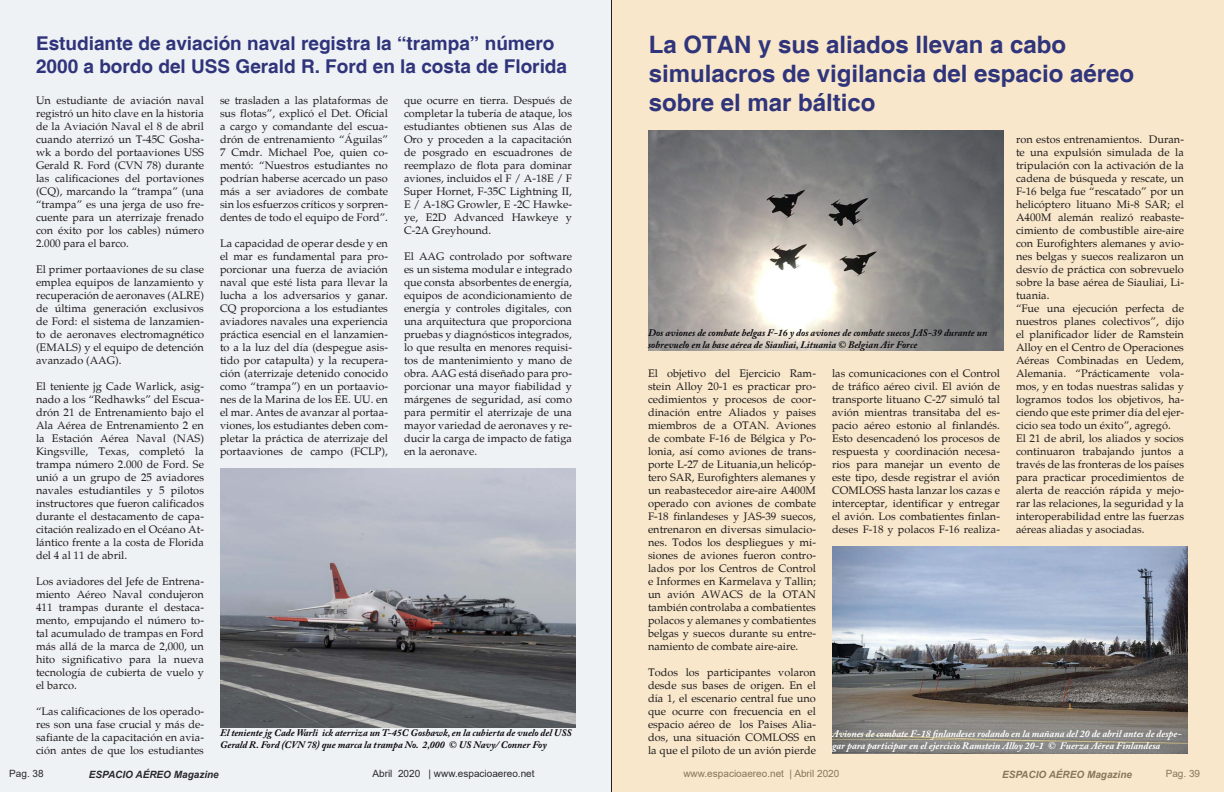
<style>
.page{position:relative;width:1224px;height:792px;background:#fff}
.page>*{position:absolute;margin:0;border:0;box-sizing:border-box;transform-origin:0 0}
.Titulo_con_Helvetica{font:700 24px "Helvetica";color:#2f347b}
.Titulo_con_Helvetica-2{font:700 19px/22.8px "Helvetica";color:#2f347b}
.Texto_general{font:11px/13px "Palatino";color:#231f20;text-align:justify}
.Pie_de_foto_negro{font:italic 700 10px/12px "Adobe Caslon Pro";color:#0b090c}
.Pie_de_foto{font:italic 700 10px/12px "Adobe Caslon Pro";color:#fff}
.t1{font:10px "Arial";color:#231f20}
.t2{font:italic 700 10px "Arial";color:#231f20}
</style>
<div class="page">
<div style="left:0;top:0;width:612px;height:791px;background:#eff2f4"></div>
<div style="left:612px;top:0;width:612px;height:792px;background:#f8e7ca"></div>
<img style="left:649px;top:130px;width:355px;height:221px">
<hr style="left:611px;top:0;width:1px;height:792px;background:#231f20">
<img style="left:220px;top:468px;width:356px;height:260px">
<img style="left:832px;top:546px;width:356px;height:208px">
<p class="Titulo_con_Helvetica-2" style="left:36px;top:33px;width:533px">Estudiante de aviación naval registra la “trampa” número<br>2000 a bordo del USS Gerald R. Ford en la costa de Florida</p>
<p class="Texto_general" style="left:36px;top:93px;width:170px">Un estudiante de aviación naval registró un hito clave en la historia de la Aviación Naval el 8 de abril cuando aterrizó un T-45C Gosha&shy;wk a bordo del portaaviones USS Gerald R. Ford (CVN 78) durante las calificaciones del portaviones (CQ), marcando la “trampa” (una “trampa” es una jerga de uso fre&shy;cuente para un aterrizaje frenado con éxito por los cables) número 2.000 para el barco.</p>
<p class="Texto_general" style="left:36px;top:262px;width:170px">El primer portaaviones de su clase emplea equipos de lanzamiento y recuperación de aeronaves (ALRE) de última generación exclusivos de Ford: el sistema de lanzamien&shy;to de aeronaves electromagnético (EMALS) y el equipo de detención avanzado (AAG).</p>
<p class="Texto_general" style="left:36px;top:379px;width:170px">El teniente jg Cade Warlick, asig&shy;nado a los “Redhawks” del Escua&shy;drón 21 de Entrenamiento bajo el Ala Aérea de Entrenamiento 2 en la Estación Aérea Naval (NAS)<br>Kingsville, Texas, completó la trampa número 2.000 de Ford. Se unió a un grupo de 25 aviadores navales estudiantiles y 5 pilotos instructores que fueron calificados durante el destacamento de capa&shy;citación realizado en el Océano At&shy;lántico frente a la costa de Florida del 4 al 11 de abril.</p>
<p class="Texto_general" style="left:36px;top:574px;width:170px">Los aviadores del Jefe de Entrena&shy;miento Aéreo Naval condujeron 411 trampas durante el destaca&shy;mento, empujando el número to&shy;tal acumulado de trampas en Ford más allá de la marca de 2,000, un hito significativo para la nueva tecnología de cubierta de vuelo y el barco.</p>
<p class="Texto_general" style="left:36px;top:704px;width:169px">“Las calificaciones de los operado&shy;res son una fase crucial y más de&shy;safiante de la capacitación en avia&shy;ción antes de que los estudiantes</p>
<p class="Texto_general" style="left:220px;top:93px;width:170px">se trasladen a las plataformas de sus flotas”, explicó el Det. Oficial a cargo y comandante del escua&shy;drón de entrenamiento “Águilas” 7 Cmdr. Michael Poe, quien co&shy;mentó: “Nuestros estudiantes no podrían haberse acercado un paso más a ser aviadores de combate sin los esfuerzos críticos y sorpren&shy;dentes de todo el equipo de Ford”.</p>
<p class="Texto_general" style="left:220px;top:236px;width:170px">La capacidad de operar desde y en el mar es fundamental para pro&shy;porcionar una fuerza de aviación naval que esté lista para llevar la lucha a los adversarios y ganar.<br>CQ proporciona a los estudiantes aviadores navales una experiencia práctica esencial en el lanzamien&shy;to a la luz del día (despegue asis&shy;tido por catapulta) y la recupera&shy;ción (aterrizaje detenido conocido como “trampa”) en un portaavio&shy;nes de la Marina de los EE. UU. en el mar. Antes de avanzar al portaa&shy;viones, los estudiantes deben com&shy;pletar la práctica de aterrizaje del portaaviones de campo (FCLP),</p>
<p class="Texto_general" style="left:404px;top:93px;width:170px">que ocurre en tierra. Después de completar la tubería de ataque, los estudiantes obtienen sus Alas de Oro y proceden a la capacitación de posgrado en escuadrones de reemplazo de flota para dominar aviones, incluidos el F / A-18E / F Super Hornet, F-35C Lightning II, E / A-18G Growler, E -2C Hawke&shy;ye, E2D Advanced Hawkeye y C-2A Greyhound.</p>
<p class="Texto_general" style="left:404px;top:249px;width:170px">El AAG controlado por software es un sistema modular e integrado que consta absorbentes de energía, equipos de acondicionamiento de energía y controles digitales, con una arquitectura que proporciona pruebas y diagnósticos integrados, lo que resulta en menores requisi&shy;tos de mantenimiento y mano de obra. AAG está diseñado para pro&shy;porcionar una mayor fiabilidad y márgenes de seguridad, así como para permitir el aterrizaje de una mayor variedad de aeronaves y re&shy;ducir la carga de impacto de fatiga en la aeronave.</p>
<p class="Pie_de_foto_negro" style="left:220px;top:727px;width:353px">El teniente jg Cade Warli ick aterriza un T-45C Goshawk, en la cubierta de vuelo del USS<br>Gerald R. Ford (CVN 78) que marca la trampa No. 2,000 © US Navy/ Conner Foy</p>
<p class="Titulo_con_Helvetica" style="left:649px;top:30px;width:419px">La OTAN y sus aliados llevan a cabo</p>
<p class="Titulo_con_Helvetica" style="left:649px;top:59px;width:487px">simulacros de vigilancia del espacio aéreo</p>
<p class="Titulo_con_Helvetica" style="left:649px;top:88px;width:228px">sobre el mar báltico</p>
<p class="Texto_general" style="left:1016px;top:132px;width:170px">ron estos entrenamientos. Duran&shy;te una expulsión simulada de la tripulación con la activación de la cadena de búsqueda y rescate, un F-16 belga fue “rescatado” por un helicóptero lituano Mi-8 SAR; el A400M alemán realizó reabaste&shy;cimiento de combustible aire-aire con Eurofighters alemanes y avio&shy;nes belgas y suecos realizaron un desvío de práctica con sobrevuelo sobre la base aérea de Siauliai, Li&shy;tuania.</p>
<p class="Texto_general" style="left:1016px;top:301px;width:170px">“Fue una ejecución perfecta de nuestros planes colectivos”, dijo el planificador líder de Ramstein Alloy en el Centro de Operaciones Aéreas Combinadas en Uedem, Alemania. “Prácticamente vola&shy;mos, y en todas nuestras salidas y logramos todos los objetivos, ha&shy;ciendo que este primer día del ejer&shy;cicio sea todo un éxito”, agregó.</p>
<p class="Texto_general" style="left:1016px;top:431px;width:170px">El 21 de abril, los aliados y socios continuaron trabajando juntos a través de las fronteras de los países para practicar procedimientos de alerta de reacción rápida y mejo&shy;rar las relaciones, la seguridad y la interoperabilidad entre las fuerzas aéreas aliadas y asociadas.</p>
<p class="Pie_de_foto_negro" style="left:648px;top:327px;width:341px">Dos aviones de combate belgas F-16 y dos aviones de combate suecos JAS-39 durante un sobrevuelo en la base aérea de Siauliai, Lituania © Belgian Air Force</p>
<p class="Texto_general" style="left:648px;top:366px;width:170px">El objetivo del Ejercicio Ram&shy;stein Alloy 20-1 es practicar pro&shy;cedimientos y procesos de coor&shy;dinación entre Aliados y paises miembros de a OTAN. Aviones de combate F-16 de Bélgica y Po&shy;lonia, así como aviones de trans&shy;porte L-27 de Lituania,un helicóp&shy;tero SAR, Eurofighters alemanes y un reabastecedor aire-aire A400M operado con aviones de combate F-18 finlandeses y JAS-39 suecos, entrenaron en diversas simulacio&shy;nes. Todos los despliegues y mi&shy;siones de aviones fueron contro&shy;lados por los Centros de Control e Informes en Karmelava y Tallin; un avión AWACS de la OTAN también controlaba a combatientes polacos y alemanes y combatientes belgas y suecos durante su entre&shy;namiento de combate aire-aire.</p>
<p class="Texto_general" style="left:648px;top:665px;width:170px">Todos los participantes volaron desde sus bases de origen. En el día 1, el escenario central fue uno que ocurre con frecuencia en el espacio aéreo de los Paises Alia&shy;dos, una situación COMLOSS en la que el piloto de un avión pierde</p>
<p class="Texto_general" style="left:832px;top:366px;width:170px">las comunicaciones con el Control de tráfico aéreo civil. El avión de transporte lituano C-27 simuló tal avión mientras transitaba del es&shy;pacio aéreo estonio al finlandés.<br>Esto desencadenó los procesos de respuesta y coordinación necesa&shy;rios para manejar un evento de este tipo, desde registrar el avión COMLOSS hasta lanzar los cazas e interceptar, identificar y entregar el avión. Los combatientes finlan&shy;deses F-18 y polacos F-16 realiza-</p>
<p class="Pie_de_foto" style="left:832px;top:727px;width:351px">Aviones de combate F-18 finlandeses rodando en la mañana del 20 de abril antes de despe&shy;gar para participar en el ejercicio Ramstein Alloy 20-1 © Fuerza Aérea Finlandesa</p>
<p class="t1" style="left:9px;top:767px;width:36px">Pag. 38</p>
<p class="t2" style="left:89px;top:767px;width:132px">ESPACIO AÉREO Magazine</p>
<p class="t1" style="left:372px;top:767px;width:164px">Abril 2020 | www.espacioaereo.net</p>
<p class="t1" style="left:683px;top:767px;width:158px">www.espacioaereo.net | Abril 2020</p>
<p class="t2" style="left:1002px;top:767px;width:132px">ESPACIO AÉREO Magazine</p>
<p class="t1" style="left:1166px;top:767px;width:36px">Pag. 39</p>
</div>
